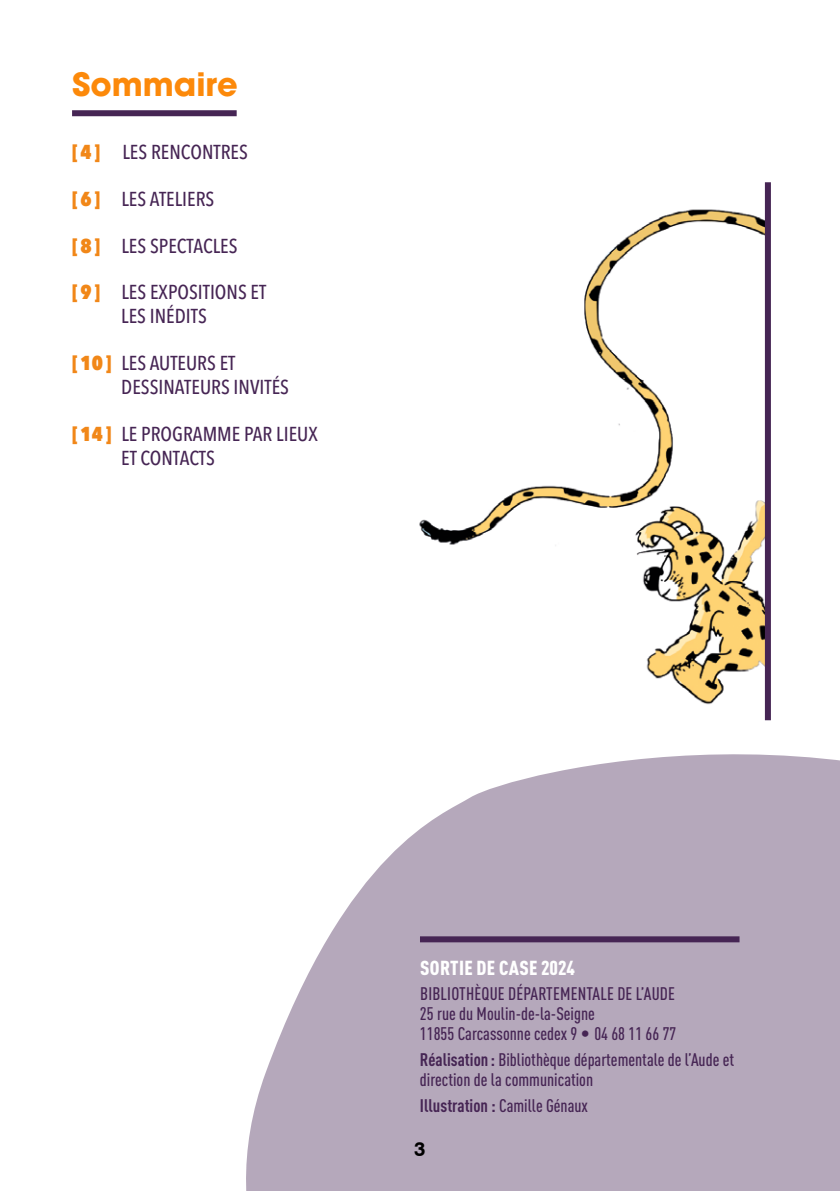
<style>
.page{position:relative;width:840px;height:1191px;background:#fff}
.page>*{position:absolute;margin:0;border:0;box-sizing:border-box;transform-origin:0 0}
.t1{font:700 32px "Avant Garde LT";color:#fc890a}
.t2{font:500 condensed 20px/24px "Avenir Next LT Pro";color:#462554}
.t3{font:900 condensed 20px "DIN Pro";letter-spacing:.02em;color:#fff}
.t4{font:700 20px "Swiss 721 BT";color:#000}
.t5{font:500 condensed 18px/20px "DIN Pro";color:#462554}
.t6{font:700 condensed 18px "DIN Pro";color:#462554}
.s1{font-weight:800;color:#f18718}
.s2{font-family:"Avenir Next LT Pro";font-weight:400;font-stretch:normal}
.s3{font-weight:700}
.s4{font-weight:500}
</style>
<div class="page">
<img style="left:419px;top:209px;width:345px;height:496px">
<svg style="left:246px;top:754px;width:593px;height:437px;fill:#b5a8bb"></svg>
<div style="left:420px;top:936px;width:319px;height:6px;background:#462554"></div>
<div style="left:72px;top:110px;width:164px;height:6px;background:#462554"></div>
<div style="left:764px;top:182px;width:6px;height:538px;background:#462554"></div>
<h1 class="t1" style="left:72px;top:63px;width:167px">Sommaire</h1>
<p class="t2" style="left:72px;top:140px;width:177px"><span class="s1">[4]</span> LES RENCONTRES</p>
<p class="t2" style="left:72px;top:187px;width:144px"><span class="s1">[6]</span> LES ATELIERS</p>
<p class="t2" style="left:72px;top:233px;width:167px"><span class="s1">[8]</span> LES SPECTACLES</p>
<p class="t2" style="left:72px;top:280px;width:196px;text-align:center"><span class="s1">[9]</span> LES EXPOSITIONS ET<br>LES INÉDITS</p>
<p class="t2" style="left:121px;top:351px;width:169px;text-indent:-49px"><span class="s1">[10]</span> LES AUTEURS ET<br>DESSINATEURS INVITÉS</p>
<p class="t2" style="left:121px;top:421px;width:198px;text-indent:-49px"><span class="s1">[14]</span> LE PROGRAMME PAR LIEUX<br>ET CONTACTS</p>
<p class="t3" style="left:420px;top:952px;width:156px">SORTIE DE CASE 2024</p>
<p class="t5" style="left:420px;top:982px;width:258px">BIBLIOTHÈQUE DÉPARTEMENTALE DE L’AUDE<br>25 rue du Moulin-de-la-Seigne<br>11855 Carcassonne cedex 9 <span class="s2">•</span> 04 68 11 66 77</p>
<p class="t5" style="left:420px;top:1048px;width:315px"><span class="s3">Réalisation :</span> Bibliothèque départementale de l’Aude et direction de la communication</p>
<p class="t6" style="left:420px;top:1091px;width:169px">Illustration : <span class="s4">Camille Génaux</span></p>
<p class="t4" style="left:414px;top:1135px;width:13px">3</p>
</div>
